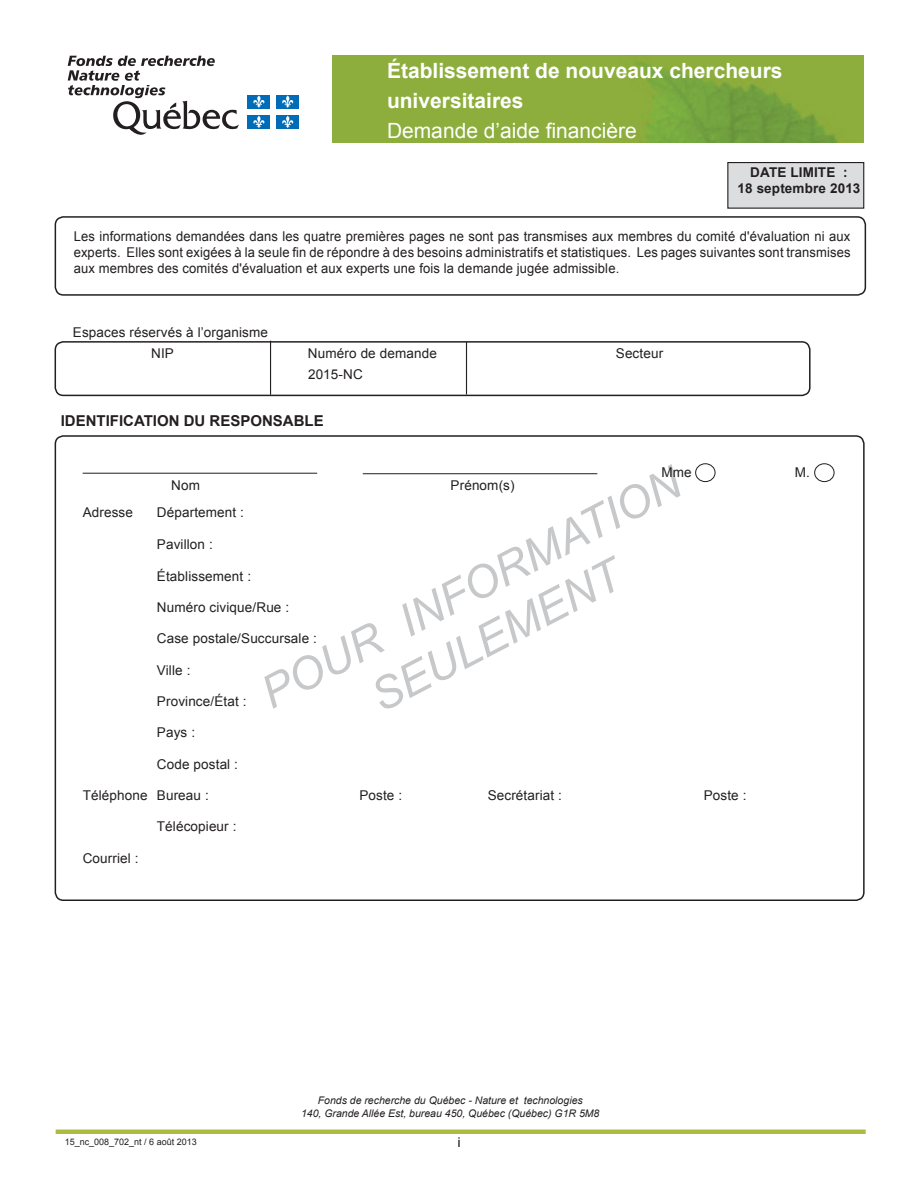
<style>
.page{position:relative;width:918px;height:1188px;background:#fff}
.page>*{position:absolute;margin:0;border:0;box-sizing:border-box;transform-origin:0 0}
.t1{font:italic 45px/53.8px "Arial";color:#c7c8ca;text-align:center}
.t2{font:700 21px/30px "Arial";color:#fff}
.t3{font:21px "Arial";color:#fff}
.t4{font:700 15px "Arial";color:#231f20}
.t5{font:13.5px/16.2px "Arial";letter-spacing:.01em;color:#231f20;text-align:justify;scale:.96 1}
.t6{font:13.5px/21.5px "Arial";letter-spacing:.01em;color:#231f20}
.t7{font:700 13.5px/16.2px "Arial";letter-spacing:.01em;color:#231f20;text-align:center}
.t8{font:13.5px "Arial";letter-spacing:.01em;color:#231f20;scale:1.1 1}
.t9{font:italic 10.5px/13.5px "Arial";color:#231f20;text-align:center}
.t10{font:9px "Arial";color:#231f20}
</style>
<div class="page">
<svg style="left:54px;top:435px;width:811px;height:465px"></svg>
<hr style="left:83px;top:473px;width:234px;height:1px;background:#231f20">
<div style="left:695px;top:463px;width:20px;height:19px;border:1px solid #231f20;border-radius:50%"></div>
<div style="left:814px;top:463px;width:20px;height:19px;border:1px solid #231f20;border-radius:50%"></div>
<hr style="left:363px;top:473px;width:234px;height:1px;background:#231f20">
<div style="left:728px;top:163px;width:136px;height:45px;background:#dcdddf"></div>
<div style="left:727px;top:162px;width:137px;height:47px;border:1px solid #231f20"></div>
<hr style="left:56px;top:1130px;width:810px;height:4px;background:#adbc41">
<svg style="left:54px;top:216px;width:813px;height:79px"></svg>
<svg style="left:54px;top:340px;width:757px;height:55px"></svg>
<hr style="left:270px;top:341px;width:1px;height:54px;background:#231f20">
<hr style="left:466px;top:342px;width:1px;height:52px;background:#231f20">
<img style="left:332px;top:56px;width:532px;height:87px">
<svg style="left:68px;top:56px;width:171px;height:79px"></svg>
<div style="left:248px;top:95px;width:22px;height:13px;background:#006cb7"></div>
<svg style="left:253px;top:95px;width:12px;height:13px"></svg>
<div style="left:277px;top:95px;width:22px;height:13px;background:#006cb7"></div>
<svg style="left:282px;top:95px;width:12px;height:13px"></svg>
<div style="left:248px;top:115px;width:22px;height:14px;background:#006cb7"></div>
<svg style="left:253px;top:116px;width:12px;height:12px"></svg>
<div style="left:277px;top:115px;width:22px;height:14px;background:#006cb7"></div>
<svg style="left:282px;top:116px;width:12px;height:12px"></svg>
<h2 class="t2" style="left:387px;top:56px;width:397px">Établissement de nouveaux chercheurs universitaires</h2>
<h2 class="t3" style="left:387px;top:117px;width:251px">Demande d’aide financière</h2>
<p class="t7" style="left:738px;top:165px;width:124px">DATE LIMITE :<br>18 septembre 2013</p>
<p class="t5" style="left:74px;top:228px;width:811px">Les informations demandées dans les quatre premières pages ne sont pas transmises aux membres du comité d'évaluation ni aux experts. Elles sont exigées à la seule fin de répondre à des besoins administratifs et statistiques. Les pages suivantes sont transmises aux membres des comités d'évaluation et aux experts une fois la demande jugée admissible.</p>
<p class="t6" style="left:151px;top:321px;width:118px;text-indent:-78px">Espaces réservés à l’organisme<br>NIP</p>
<p class="t6" style="left:308px;top:343px;width:130px">Numéro de demande</p>
<p class="t6" style="left:616px;top:343px;width:49px">Secteur</p>
<p class="t6" style="left:308px;top:364px;width:56px">2015-NC</p>
<p class="t4" style="left:61px;top:411px;width:265px">IDENTIFICATION DU RESPONSABLE</p>
<h1 class="t1" style="left:253px;top:674px;width:468px;rotate:-28deg">POUR INFORMATION<br>SEULEMENT</h1>
<p class="t6" style="left:662px;top:462px;width:31px">Mme</p>
<p class="t6" style="left:795px;top:462px;width:16px">M.</p>
<p class="t6" style="left:171px;top:474px;width:30px">Nom</p>
<p class="t6" style="left:451px;top:474px;width:66px">Prénom(s)</p>
<p class="t6" style="left:83px;top:501px;width:52px">Adresse</p>
<p class="t6" style="left:157px;top:501px;width:89px">Département :</p>
<p class="t6" style="left:157px;top:534px;width:57px">Pavillon :</p>
<p class="t6" style="left:157px;top:565px;width:96px">Établissement :</p>
<p class="t6" style="left:157px;top:597px;width:134px">Numéro civique/Rue :</p>
<p class="t6" style="left:157px;top:628px;width:162px">Case postale/Succursale :</p>
<p class="t6" style="left:157px;top:659px;width:35px">Ville :</p>
<p class="t6" style="left:157px;top:691px;width:91px">Province/État :</p>
<p class="t6" style="left:157px;top:722px;width:40px">Pays :</p>
<p class="t6" style="left:157px;top:753px;width:83px">Code postal :</p>
<p class="t6" style="left:83px;top:785px;width:128px">Téléphone Bureau :</p>
<p class="t6" style="left:359px;top:785px;width:44px">Poste :</p>
<p class="t6" style="left:488px;top:785px;width:76px">Secrétariat :</p>
<p class="t6" style="left:704px;top:785px;width:44px">Poste :</p>
<p class="t6" style="left:157px;top:816px;width:81px">Télécopieur :</p>
<p class="t6" style="left:83px;top:847px;width:57px">Courriel :</p>
<p class="t9" style="left:301px;top:1094px;width:300px">Fonds de recherche du Québec - Nature et technologies<br>140, Grande Allée Est, bureau 450, Québec (Québec) G1R 5M8</p>
<p class="t10" style="left:65px;top:1136px;width:134px">15_nc_008_702_nt / 6 août 2013</p>
<p class="t8" style="left:457px;top:1134px;width:4px">i</p>
</div>
